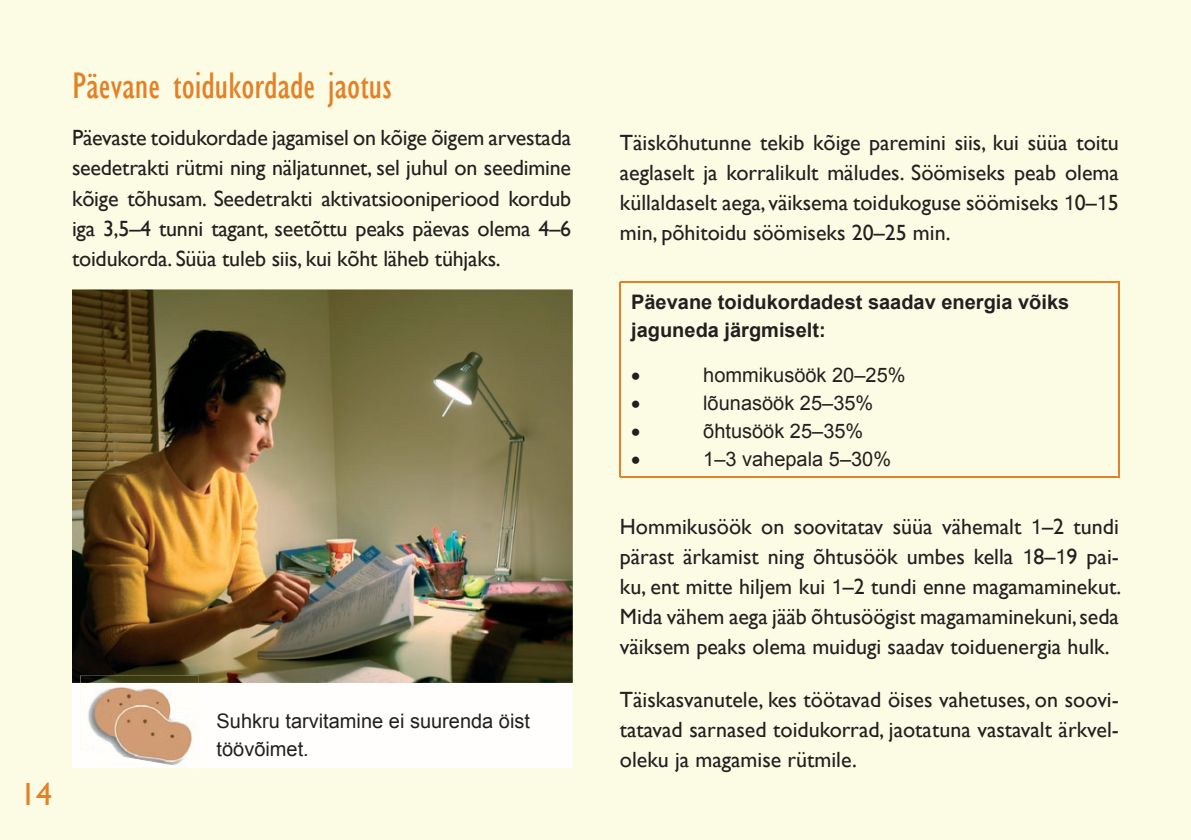
<style>
.page{position:relative;width:1191px;height:840px;background:#fff}
.page>*{position:absolute;margin:0;border:0;box-sizing:border-box;transform-origin:0 0}
.t1{font:condensed 38px "Gill Sans";color:#e48025}
.t2{font:32px "Gill Sans";color:#e48025}
.t3{font:22px/30px "Gill Sans";color:#231f20;text-align:justify}
.t4{font:20px/28px "Arial";color:#231f20}
.t5{font:700 20px/28px "Arial";color:#231f20}
.t6{font:20px "Symbol";color:#231f20}
.s1{font-family:"Microsoft Sans Serif";font-size:20px}
</style>
<div class="page">
<div style="left:0;top:0;width:1191px;height:839px;background:#fcfce5"></div>
<hr style="left:620px;top:281px;width:499px;height:1px;background:#e48025">
<hr style="left:620px;top:282px;width:1px;height:194px;background:#e48025">
<hr style="left:1118px;top:282px;width:1px;height:194px;background:#e48025">
<hr style="left:620px;top:476px;width:499px;height:1px;background:#e48025">
<img style="left:72px;top:289px;width:501px;height:393px">
<img style="left:80px;top:675px;width:119px;height:7px">
<svg style="left:72px;top:682px;width:501px;height:86px;background:#f6f0e9"></svg>
<img style="left:81px;top:682px;width:118px;height:1px">
<h2 class="t2" style="left:20px;top:775px;width:33px">14</h2>
<h1 class="t1" style="left:72px;top:63px;width:321px">Päevane toidukordade jaotus</h1>
<p class="t3" style="left:72px;top:123px;width:500px">Päevaste toidukordade jagamisel on kõige õigem arvestada seedetrakti rütmi ning näljatunnet, sel juhul on seedimine kõige tõhusam. Seedetrakti aktivatsiooniperiood kordub iga 3,5–4 tunni tagant, seetõttu peaks päevas olema 4–6 toidukorda. Süüa tuleb siis, kui kõht läheb tühjaks.</p>
<p class="t3" style="left:620px;top:127px;width:500px">Täiskõhutunne tekib kõige paremini siis, kui süüa toitu aeglaselt ja korralikult mäludes. Söömiseks peab olema küllaldaselt aega, väiksema toidukoguse söömiseks <span class="s1">1</span>0–<span class="s1">1</span>5 min, põhitoidu söömiseks 20–25 min.</p>
<p class="t5" style="left:631px;top:288px;width:439px">Päevane toidukordadest saadav energia võiks jaguneda järgmiselt:</p>
<p class="t6" style="left:631px;top:361px;width:11px">•</p>
<p class="t4" style="left:703px;top:360px;width:204px">hommikusöök 20–25%</p>
<p class="t6" style="left:631px;top:389px;width:11px">•</p>
<p class="t4" style="left:703px;top:388px;width:172px">lõunasöök 25–35%</p>
<p class="t6" style="left:631px;top:417px;width:11px">•</p>
<p class="t4" style="left:703px;top:416px;width:162px">õhtusöök 25–35%</p>
<p class="t6" style="left:631px;top:445px;width:11px">•</p>
<p class="t4" style="left:703px;top:444px;width:189px">1–3 vahepala 5–30%</p>
<p class="t4" style="left:216px;top:706px;width:315px">Suhkru tarvitamine ei suurenda öist töövõimet.</p>
<p class="t3" style="left:620px;top:511px;width:503px">Hommikusöök on soovitatav süüa vähemalt <span class="s1">1</span>–2 tundi pärast ärkamist ning õhtusöök umbes kella <span class="s1">1</span>8–<span class="s1">1</span>9 pai&shy;ku, ent mitte hiljem kui <span class="s1">1</span>–2 tundi enne magamaminekut.<br>Mida vähem aega jääb õhtusöögist magamaminekuni, seda väiksem peaks olema muidugi saadav toiduenergia hulk.</p>
<p class="t3" style="left:620px;top:684px;width:500px">Täiskasvanutele, kes töötavad öises vahetuses, on soovi&shy;tatavad sarnased toidukorrad, jaotatuna vastavalt ärkvel&shy;oleku ja magamise rütmile.</p>
</div>
